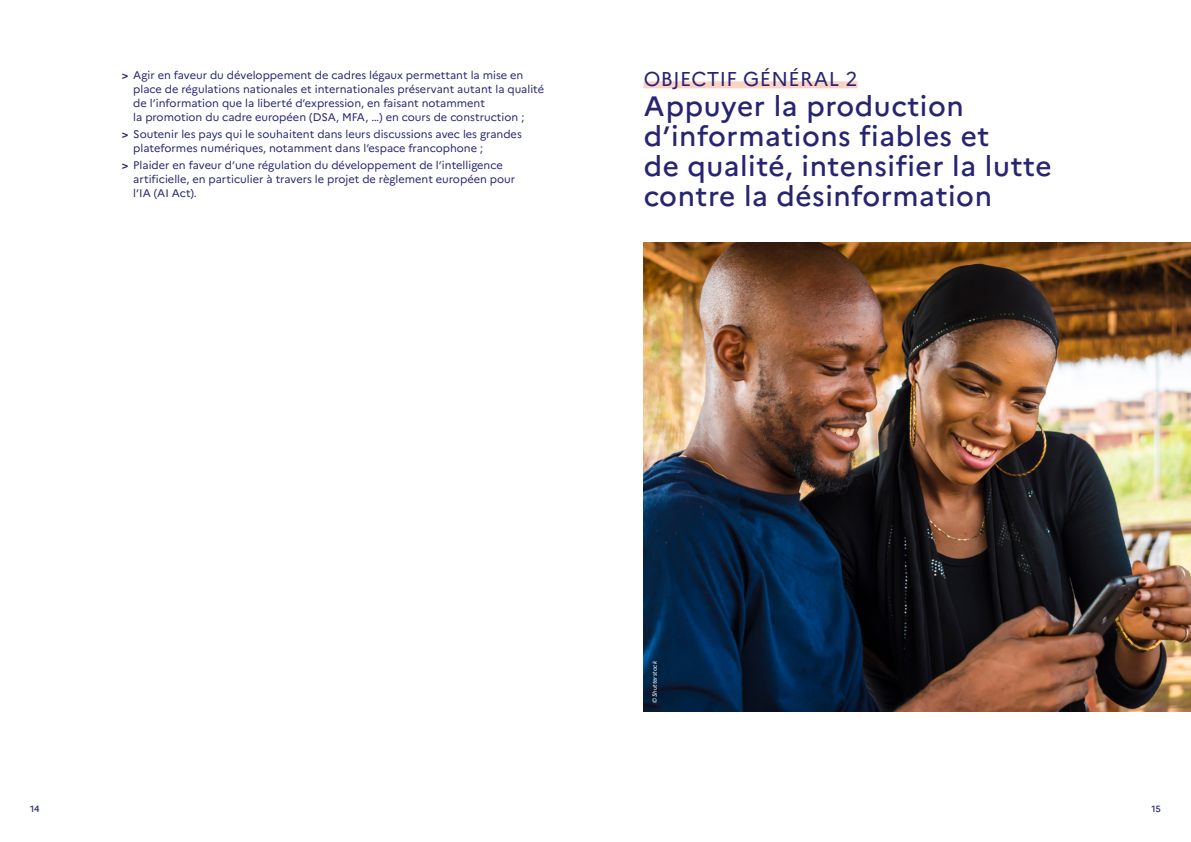
<style>
.page{position:relative;width:1191px;height:842px;background:#fff}
.page>*{position:absolute;margin:0;border:0;box-sizing:border-box;transform-origin:0 0}
.H3_objectif_general{font:500 28px/30px "Marianne";letter-spacing:.02em;color:#272571}
.H3_objectif_general-2{font:20px "Marianne";letter-spacing:.02em;color:#272571}
.t1{font:11px/14px "Marianne";color:#272571}
.t2{font:500 9px "Marianne";color:#272571}
.credit_photo{font:italic 6px "Marianne";color:#fff}
.s1{font-weight:700}
</style>
<div class="page">
<div style="left:643px;top:81px;width:214px;height:7px;background:#fad2c6"></div>
<img style="left:643px;top:242px;width:548px;height:469px">
<p class="t1" style="left:133px;top:67px;width:412px;text-indent:-11px"><span class="s1">&gt;</span> Agir en faveur du développement de cadres légaux permettant la mise en place de régulations nationales et internationales préservant autant la qualité de l’information que la liberté d’expression, en faisant notamment<br>la promotion du cadre européen (DSA, MFA, …) en cours de construction ;</p>
<p class="t1" style="left:133px;top:126px;width:390px;text-indent:-11px"><span class="s1">&gt;</span> Soutenir les pays qui le souhaitent dans leurs discussions avec les grandes plateformes numériques, notamment dans l’espace francophone ;</p>
<p class="t1" style="left:133px;top:157px;width:383px;text-indent:-11px"><span class="s1">&gt;</span> Plaider en faveur d’une régulation du développement de l’intelligence artificielle, en particulier à travers le projet de règlement européen pour l’IA (AI Act).</p>
<h3 class="H3_objectif_general-2" style="left:643px;top:63px;width:215px">OBJECTIF GÉNÉRAL 2</h3>
<h3 class="H3_objectif_general" style="left:643px;top:89px;width:409px">Appuyer la production d’informations fiables et<br>de qualité, intensifier la lutte contre la désinformation</h3>
<p class="credit_photo" style="left:650px;top:703px;width:44px;rotate:-90deg">© Shutterstock</p>
<p class="t2" style="left:30px;top:802px;width:11px">14</p>
<p class="t2" style="left:1151px;top:802px;width:11px">15</p>
</div>
